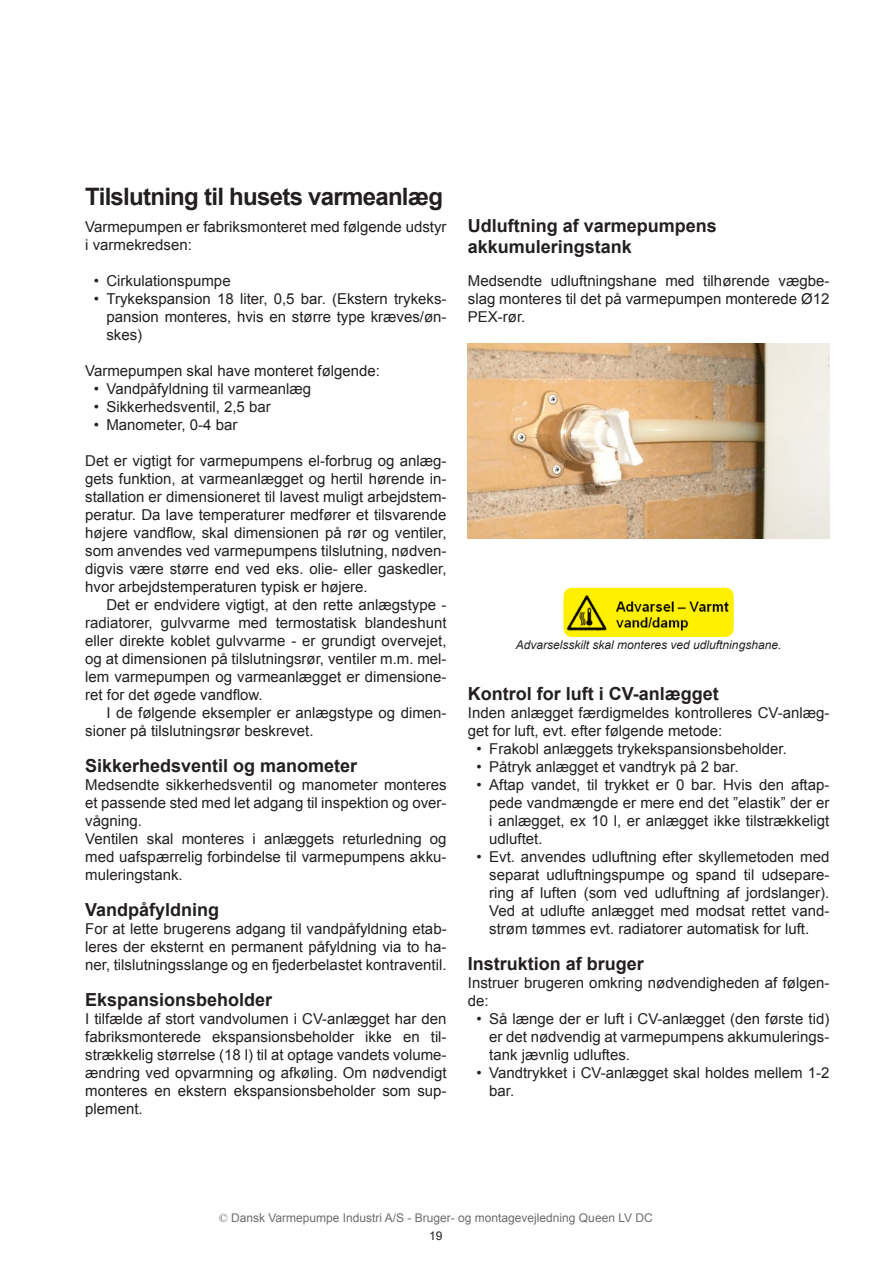
<style>
.page{position:relative;width:893px;height:1263px;background:#fff}
.page>*{position:absolute;margin:0;border:0;box-sizing:border-box;transform-origin:0 0}
.t1{font:700 24px "Arial";letter-spacing:-.03em;color:#231f20}
.t2{font:700 18px/21px "Arial";color:#231f20}
.t3{font:15px/18px "Arial";color:#231f20;text-align:justify}
.t4{font:12px/18px "Arial";color:#6c6d70;text-align:center}
.t5{font:italic 12px "Arial";color:#231f20}
.s1{font-family:"Times New Roman"}
.s2{color:#231f20}
</style>
<div class="page">
<img style="left:468px;top:343px;width:361px;height:195px">
<div style="left:564px;top:588px;width:170px;height:49px;background:#fff101;border-radius:9px"></div>
<img style="left:564px;top:592px;width:170px;height:45px">
<h1 class="t1" style="left:85px;top:181px;width:359px">Tilslutning til husets varmeanlæg</h1>
<p class="t3" style="left:85px;top:218px;width:363px">Varmepumpen er fabriksmonteret med følgende udstyr i varmekredsen:</p>
<p class="t3" style="left:94px;top:272px;width:138px">• Cirkulationspumpe</p>
<p class="t3" style="left:106px;top:290px;width:342px;text-indent:-13px">• Trykekspansion 18 liter, 0,5 bar. (Ekstern trykeks&shy;pansion monteres, hvis en større type kræves/øn&shy;skes)</p>
<p class="t3" style="left:85px;top:362px;width:296px">Varmepumpen skal have monteret følgende:</p>
<p class="t3" style="left:94px;top:380px;width:219px">• Vandpåfyldning til varmeanlæg</p>
<p class="t3" style="left:94px;top:398px;width:178px">• Sikkerhedsventil, 2,5 bar</p>
<p class="t3" style="left:94px;top:416px;width:145px">• Manometer, 0-4 bar</p>
<p class="t3" style="left:85px;top:452px;width:363px">Det er vigtigt for varmepumpens el-forbrug og anlæg&shy;gets funktion, at varmeanlægget og hertil hørende in&shy;stallation er dimensioneret til lavest muligt arbejdstem&shy;peratur. Da lave temperaturer medfører et tilsvarende højere vandflow, skal dimensionen på rør og ventiler, som anvendes ved varmepumpens tilslutning, nødven&shy;digvis være større end ved eks. olie- eller gaskedler, hvor arbejdstemperaturen typisk er højere.</p>
<p class="t3" style="left:85px;top:596px;width:363px;text-indent:21px">Det er endvidere vigtigt, at den rette anlægstype - radiatorer, gulvvarme med termostatisk blandeshunt eller direkte koblet gulvvarme - er grundigt overvejet, og at dimensionen på tilslutningsrør, ventiler m.m. mel&shy;lem varmepumpen og varmeanlægget er dimensione&shy;ret for det øgede vandflow.</p>
<p class="t3" style="left:85px;top:704px;width:363px;text-indent:21px">I de følgende eksempler er anlægstype og dimen&shy;sioner på tilslutningsrør beskrevet.</p>
<p class="t2" style="left:85px;top:756px;width:274px">Sikkerhedsventil og manometer</p>
<p class="t3" style="left:85px;top:776px;width:363px;text-align:left">Medsendte sikkerhedsventil og manometer monteres et passende sted med let adgang til inspektion og over&shy;vågning.<br>Ventilen skal monteres i anlæggets returledning og med uafspærrelig forbindelse til varmepumpens akku&shy;muleringstank.</p>
<p class="t2" style="left:85px;top:900px;width:136px">Vandpåfyldning</p>
<p class="t3" style="left:85px;top:920px;width:363px">For at lette brugerens adgang til vandpåfyldning etab&shy;leres der eksternt en permanent påfyldning via to ha&shy;ner, tilslutningsslange og en fjederbelastet kontraventil.</p>
<p class="t2" style="left:85px;top:990px;width:189px">Ekspansionsbeholder</p>
<p class="t3" style="left:85px;top:1010px;width:363px">I tilfælde af stort vandvolumen i CV-anlægget har den fabriksmonterede ekspansionsbeholder ikke en til&shy;strækkelig størrelse (18 l) til at optage vandets volume&shy;ændring ved opvarmning og afkøling. Om nødvendigt monteres en ekstern ekspansionsbeholder som sup&shy;plement.</p>
<p class="t2" style="left:468px;top:216px;width:251px">Udluftning af varmepumpens akkumuleringstank</p>
<p class="t3" style="left:468px;top:272px;width:363px">Medsendte udluftningshane med tilhørende vægbe&shy;slag monteres til det på varmepumpen monterede Ø12<br>PEX-rør.</p>
<p class="t5" style="left:516px;top:637px;width:267px">Advarselsskilt skal monteres ved udluftningshane.</p>
<p class="t2" style="left:468px;top:684px;width:252px">Kontrol for luft i CV-anlægget</p>
<p class="t3" style="left:468px;top:704px;width:363px">Inden anlægget færdigmeldes kontrolleres CV-anlæg&shy;get for luft, evt. efter følgende metode:</p>
<p class="t3" style="left:476px;top:740px;width:312px">• Frakobl anlæggets trykekspansionsbeholder.</p>
<p class="t3" style="left:476px;top:758px;width:264px">• Påtryk anlægget et vandtryk på 2 bar.</p>
<p class="t3" style="left:489px;top:776px;width:342px;text-indent:-13px">• Aftap vandet, til trykket er 0 bar. Hvis den aftap&shy;pede vandmængde er mere end det ”elastik” der er i anlægget, ex 10 l, er anlægget ikke tilstrækkeligt udluftet.</p>
<p class="t3" style="left:489px;top:848px;width:342px;text-indent:-13px">• Evt. anvendes udluftning efter skyllemetoden med separat udluftningspumpe og spand til udsepare&shy;ring af luften (som ved udluftning af jordslanger).<br>Ved at udlufte anlægget med modsat rettet vand&shy;strøm tømmes evt. radiatorer automatisk for luft.</p>
<p class="t2" style="left:468px;top:954px;width:178px">Instruktion af bruger</p>
<p class="t3" style="left:468px;top:974px;width:363px">Instruer brugeren omkring nødvendigheden af følgen&shy;de:</p>
<p class="t3" style="left:489px;top:1010px;width:342px;text-indent:-13px">• Så længe der er luft i CV-anlægget (den første tid) er det nødvendig at varmepumpens akkumulerings&shy;tank jævnlig udluftes.</p>
<p class="t3" style="left:489px;top:1064px;width:342px;text-indent:-13px">• Vandtrykket i CV-anlægget skal holdes mellem 1-2 bar.</p>
<p class="t4" style="left:219px;top:1209px;width:435px"><span class="s1">©</span> Dansk Varmepumpe Industri A/S - Bruger- og montagevejledning Queen LV DC<br><span class="s2">19</span></p>
</div>
